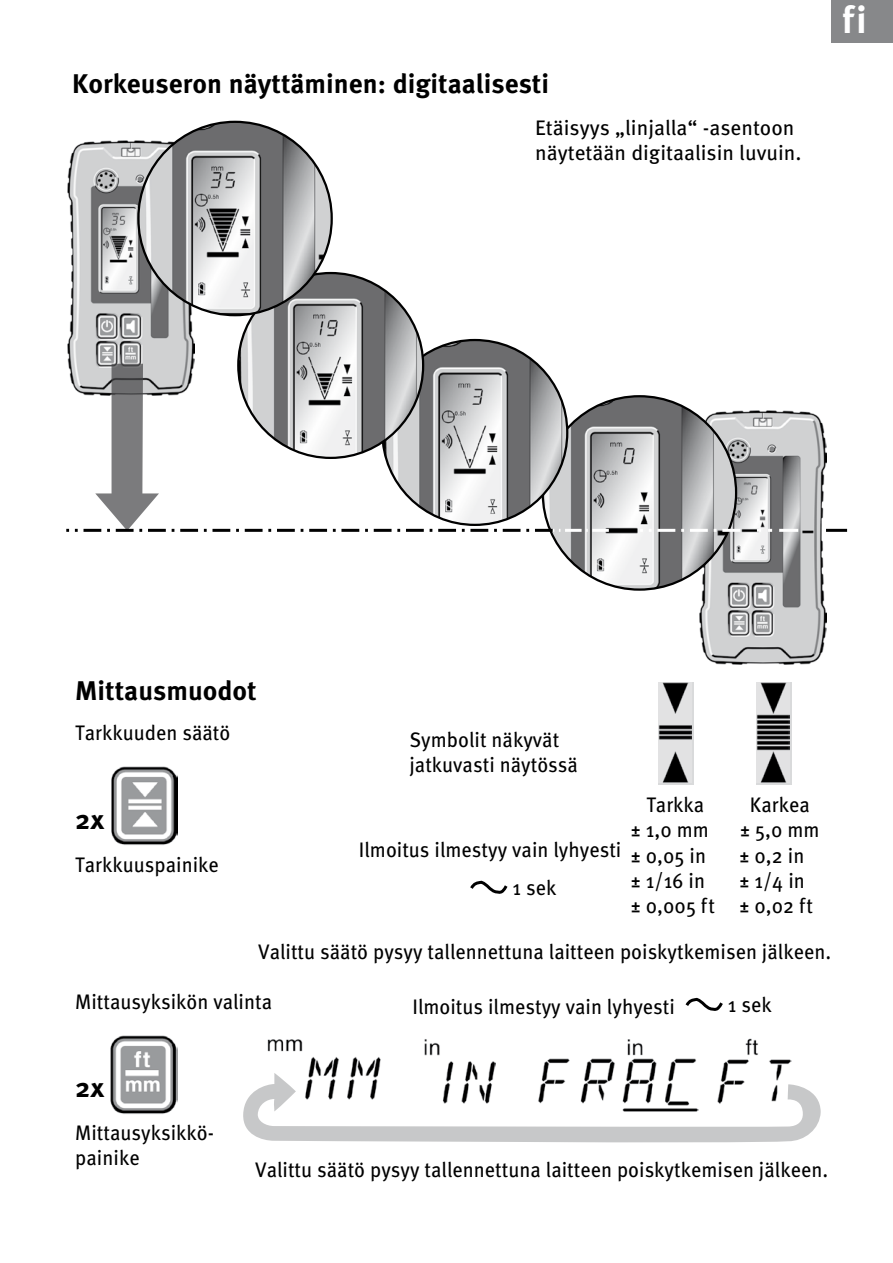
<style>
.page{position:relative;width:893px;height:1263px;background:#fff}
.page>*{position:absolute;margin:0;border:0;box-sizing:border-box;transform-origin:0 0}
.Meta_book_-_standard{font:700 37.8px "Meta Pro";color:#fff}
.Meta_Bold_Roman_9{font:700 27px "Meta Pro";color:#000}
.t1{font:21px/25.2px "Meta Pro";color:#000;scale:.95 1}
.t2{font:21px/25.2px "Meta Pro";color:#000}
</style>
<div class="page">
<div style="left:756px;top:683px;width:36px;height:102px;background:linear-gradient(to right,#d9dadb,#d9dadb)"></div>
<img style="left:756px;top:683px;width:34px;height:99px">
<div style="left:658px;top:683px;width:36px;height:102px;background:linear-gradient(to right,#d9dadb,#d9dadb)"></div>
<img style="left:658px;top:683px;width:33px;height:99px">
<img style="left:111px;top:767px;width:67px;height:78px">
<svg style="left:470px;top:880px;width:38px;height:14px"></svg>
<img style="left:110px;top:1035px;width:68px;height:79px">
<svg style="left:685px;top:997px;width:38px;height:14px"></svg>
<img style="left:722px;top:1038px;width:69px;height:35px">
<img style="left:424px;top:1039px;width:72px;height:34px">
<img style="left:542px;top:1039px;width:154px;height:34px">
<img style="left:267px;top:1039px;width:114px;height:34px">
<svg style="left:243px;top:1073px;width:578px;height:70px"></svg>
<img style="left:67px;top:141px;width:128px;height:223px">
<img style="left:699px;top:410px;width:128px;height:255px">
<img style="left:543px;top:396px;width:193px;height:194px;border-radius:97px">
<img style="left:382px;top:340px;width:185px;height:185px;border-radius:92px">
<img style="left:238px;top:273px;width:185px;height:185px;border-radius:92px">
<img style="left:138px;top:122px;width:194px;height:193px;border-radius:97px">
<svg style="left:66px;top:364px;width:543px;height:168px"></svg>
<svg style="left:640px;top:529px;width:100px;height:3px"></svg>
<svg style="left:757px;top:529px;width:41px;height:3px"></svg>
<hr style="left:826px;top:529px;width:21px;height:3px;background:#000">
<div style="left:832px;top:0;width:61px;height:43px;background:#87888a"></div>
<p class="Meta_Bold_Roman_9" style="left:72px;top:62px;width:478px">Korkeuseron näyttäminen: digitaalisesti</p>
<p class="t2" style="left:535px;top:114px;width:268px">Etäisyys „linjalla“ -asentoon näytetään digitaalisin luvuin.</p>
<p class="Meta_book_-_standard" style="left:842px;top:-10px;width:26px">fi</p>
<p class="Meta_Bold_Roman_9" style="left:75px;top:670px;width:183px">Mittausmuodot</p>
<p class="t1" style="left:75px;top:719px;width:165px">Tarkkuuden säätö</p>
<p class="Meta_Bold_Roman_9" style="left:75px;top:798px;width:31px">2x</p>
<p class="t1" style="left:75px;top:850px;width:153px">Tarkkuuspainike</p>
<p class="t1" style="left:409px;top:725px;width:179px">Symbolit näkyvät jatkuvasti näytössä</p>
<p class="t1" style="left:359px;top:836px;width:278px">Ilmoitus ilmestyy vain lyhyesti</p>
<p class="t1" style="left:513px;top:873px;width:48px">1 sek</p>
<p class="t1" style="left:646px;top:791px;width:63px">Tarkka</p>
<p class="t1" style="left:631px;top:816px;width:84px">± 1,0 mm</p>
<p class="t1" style="left:631px;top:841px;width:81px">± 0,05 in</p>
<p class="t1" style="left:631px;top:866px;width:80px">± 1/16 in</p>
<p class="t1" style="left:631px;top:892px;width:90px">± 0,005 ft</p>
<p class="t1" style="left:750px;top:791px;width:65px">Karkea</p>
<p class="t1" style="left:740px;top:816px;width:85px">± 5,0 mm</p>
<p class="t1" style="left:740px;top:841px;width:70px">± 0,2 in</p>
<p class="t1" style="left:740px;top:866px;width:70px">± 1/4 in</p>
<p class="t1" style="left:740px;top:892px;width:79px">± 0,02 ft</p>
<p class="t1" style="left:258px;top:937px;width:605px">Valittu säätö pysyy tallennettuna laitteen poiskytkemisen jälkeen.</p>
<p class="t1" style="left:75px;top:988px;width:209px">Mittausyksikön valinta</p>
<p class="Meta_Bold_Roman_9" style="left:75px;top:1067px;width:31px">2x</p>
<p class="t1" style="left:412px;top:993px;width:278px">Ilmoitus ilmestyy vain lyhyesti</p>
<p class="t1" style="left:728px;top:991px;width:48px">1 sek</p>
<p class="t1" style="left:75px;top:1119px;width:147px">Mittausyksikkö&shy;painike</p>
<p class="t1" style="left:255px;top:1156px;width:605px">Valittu säätö pysyy tallennettuna laitteen poiskytkemisen jälkeen.</p>
</div>
